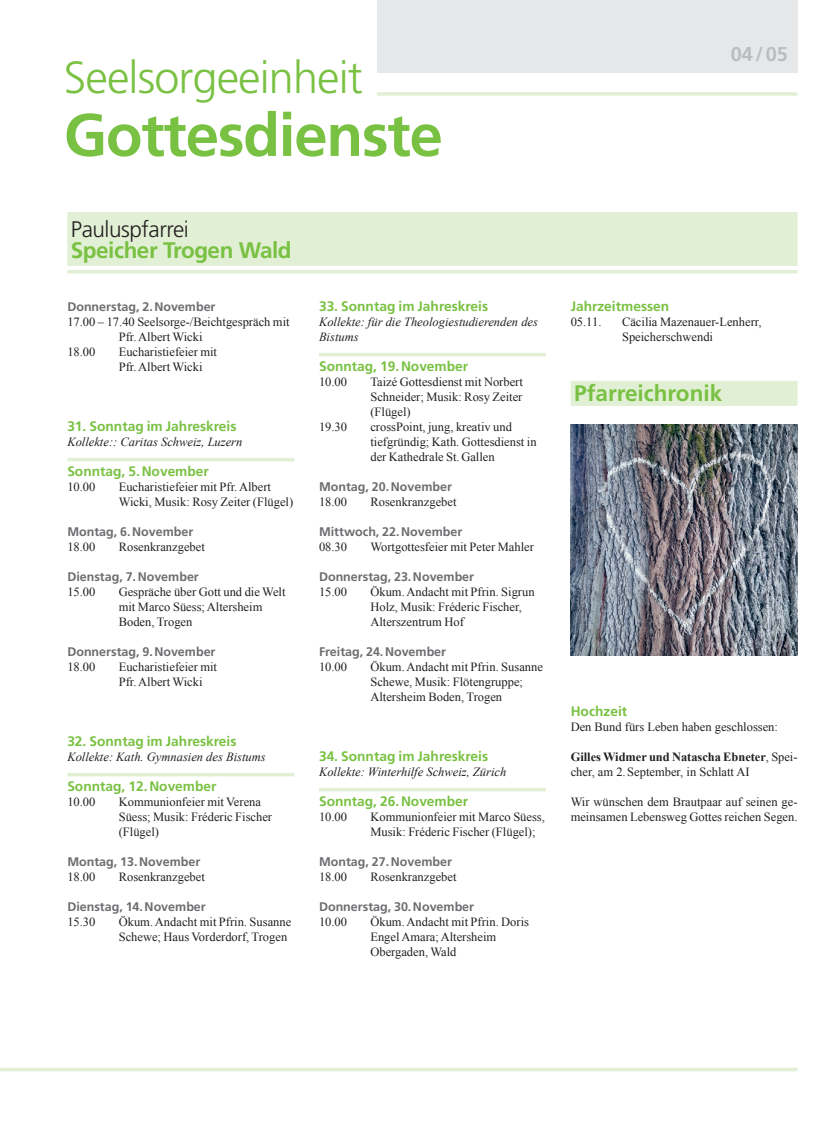
<style>
.page{position:relative;width:833px;height:1134px;background:#fff}
.page>*{position:absolute;margin:0;border:0;box-sizing:border-box;transform-origin:0 0}
.t1{font:700 60px "Frutiger LT Std";letter-spacing:-.02em;color:#79c142}
.t2{font:300 45px "Frutiger LT Std";letter-spacing:-.02em;color:#79c142}
.t3{font:700 22.5px "Frutiger LT Std";letter-spacing:-.02em;color:#79c142}
.t4{font:700 22.5px "Frutiger LT Std";color:#79c142}
.t5{font:300 22.5px "Frutiger LT Std";letter-spacing:-.02em;color:#231f20}
.t6{font:700 20px "Frutiger LT Std";color:#bcbdc0}
.t7{font:700 13.75px "Frutiger LT Std";color:#79c142}
.t8{font:12.5px/15px "Times New Roman";color:#231f20}
.t9{font:700 12.5px "Frutiger LT Std";color:#6c6d70}
.t10{font:italic 12.5px/15px "Times New Roman";color:#231f20}
.s1{font-weight:700}
</style>
<div class="page">
<div style="left:67px;top:212px;width:730px;height:54px;background:#e1efd4"></div>
<hr style="left:67px;top:270px;width:730px;height:3px;background:#e1efd4">
<div style="left:377px;top:0;width:420px;height:73px;background:#e6e7e9"></div>
<hr style="left:0;top:1068px;width:797px;height:3px;background:#e1efd4">
<hr style="left:377px;top:92px;width:420px;height:4px;background:#e1efd4">
<hr style="left:67px;top:458px;width:227px;height:3px;background:#e1efd4">
<hr style="left:67px;top:773px;width:227px;height:3px;background:#e1efd4">
<hr style="left:319px;top:353px;width:227px;height:3px;background:#e1efd4">
<hr style="left:319px;top:788px;width:227px;height:3px;background:#e1efd4">
<div style="left:570px;top:381px;width:227px;height:25px;background:#e1efd4"></div>
<img style="left:570px;top:424px;width:227px;height:232px">
<h2 class="t2" style="left:64px;top:52px;width:301px">Seelsorgeeinheit</h2>
<h1 class="t1" style="left:64px;top:100px;width:380px">Gottesdienste</h1>
<h3 class="t5" style="left:71px;top:217px;width:119px">Pauluspfarrei</h3>
<h3 class="t3" style="left:71px;top:236px;width:222px">Speicher Trogen Wald</h3>
<p class="t9" style="left:67px;top:299px;width:150px">Donnerstag, 2.November</p>
<p class="t8" style="left:67px;top:314px;width:224px">17.00 – 17.40 Seelsorge-/Beichtgespräch mit</p>
<p class="t8" style="left:119px;top:329px;width:85px">Pfr. Albert Wicki</p>
<p class="t8" style="left:67px;top:344px;width:30px">18.00</p>
<p class="t8" style="left:119px;top:344px;width:100px">Eucharistiefeier mit<br>Pfr. Albert Wicki</p>
<p class="t7" style="left:67px;top:418px;width:171px">31. Sonntag im Jahreskreis</p>
<p class="t10" style="left:67px;top:434px;width:176px">Kollekte:: Caritas Schweiz, Luzern</p>
<p class="t7" style="left:67px;top:463px;width:143px">Sonntag, 5.November</p>
<p class="t8" style="left:67px;top:479px;width:30px">10.00</p>
<p class="t8" style="left:119px;top:479px;width:176px">Eucharistiefeier mit Pfr. Albert<br>Wicki, Musik: Rosy Zeiter (Flügel)</p>
<p class="t9" style="left:67px;top:524px;width:127px">Montag, 6.November</p>
<p class="t8" style="left:67px;top:539px;width:30px">18.00</p>
<p class="t8" style="left:119px;top:539px;width:88px">Rosenkranzgebet</p>
<p class="t9" style="left:67px;top:569px;width:133px">Dienstag, 7.November</p>
<p class="t8" style="left:67px;top:584px;width:30px">15.00</p>
<p class="t8" style="left:119px;top:584px;width:168px">Gespräche über Gott und die Welt mit Marco Süess; Altersheim<br>Boden, Trogen</p>
<p class="t9" style="left:67px;top:644px;width:150px">Donnerstag, 9.November</p>
<p class="t8" style="left:67px;top:659px;width:30px">18.00</p>
<p class="t8" style="left:119px;top:659px;width:100px">Eucharistiefeier mit<br>Pfr. Albert Wicki</p>
<p class="t7" style="left:67px;top:733px;width:171px">32. Sonntag im Jahreskreis</p>
<p class="t10" style="left:67px;top:749px;width:200px">Kollekte: Kath. Gymnasien des Bistums</p>
<p class="t7" style="left:67px;top:778px;width:151px">Sonntag, 12.November</p>
<p class="t8" style="left:67px;top:794px;width:30px">10.00</p>
<p class="t8" style="left:119px;top:794px;width:155px">Kommunionfeier mit Verena<br>Süess; Musik: Fréderic Fischer (Flügel)</p>
<p class="t9" style="left:67px;top:854px;width:134px">Montag, 13.November</p>
<p class="t8" style="left:67px;top:869px;width:30px">18.00</p>
<p class="t8" style="left:119px;top:869px;width:88px">Rosenkranzgebet</p>
<p class="t9" style="left:67px;top:899px;width:140px">Dienstag, 14.November</p>
<p class="t8" style="left:67px;top:914px;width:30px">15.30</p>
<p class="t8" style="left:119px;top:914px;width:174px">Ökum. Andacht mit Pfrin. Susanne<br>Schewe; Haus Vorderdorf, Trogen</p>
<p class="t7" style="left:319px;top:298px;width:171px">33. Sonntag im Jahreskreis</p>
<p class="t10" style="left:319px;top:314px;width:220px">Kollekte: für die Theologiestudierenden des<br>Bistums</p>
<p class="t7" style="left:319px;top:358px;width:151px">Sonntag, 19.November</p>
<p class="t8" style="left:319px;top:374px;width:30px">10.00</p>
<p class="t8" style="left:370px;top:374px;width:154px;text-align:justify">Taizé Gottesdienst mit Norbert Schneider; Musik: Rosy Zeiter (Flügel)</p>
<p class="t8" style="left:319px;top:419px;width:30px">19.30</p>
<p class="t8" style="left:370px;top:419px;width:168px">crossPoint, jung, kreativ und tiefgründig; Kath. Gottesdienst in der Kathedrale St.Gallen</p>
<p class="t9" style="left:319px;top:479px;width:134px">Montag, 20.November</p>
<p class="t8" style="left:319px;top:494px;width:30px">18.00</p>
<p class="t8" style="left:370px;top:494px;width:88px">Rosenkranzgebet</p>
<p class="t9" style="left:319px;top:524px;width:145px">Mittwoch, 22.November</p>
<p class="t8" style="left:319px;top:539px;width:30px">08.30</p>
<p class="t8" style="left:370px;top:539px;width:165px">Wortgottesfeier mit Peter Mahler</p>
<p class="t9" style="left:319px;top:569px;width:157px">Donnerstag, 23.November</p>
<p class="t8" style="left:319px;top:584px;width:30px">15.00</p>
<p class="t8" style="left:370px;top:584px;width:166px">Ökum. Andacht mit Pfrin. Sigrun<br>Holz, Musik: Fréderic Fischer,<br>Alterszentrum Hof</p>
<p class="t9" style="left:319px;top:644px;width:129px">Freitag, 24.November</p>
<p class="t8" style="left:319px;top:659px;width:30px">10.00</p>
<p class="t8" style="left:370px;top:659px;width:174px">Ökum. Andacht mit Pfrin. Susanne<br>Schewe, Musik: Flötengruppe;<br>Altersheim Boden, Trogen</p>
<p class="t7" style="left:319px;top:748px;width:171px">34. Sonntag im Jahreskreis</p>
<p class="t10" style="left:319px;top:764px;width:189px">Kollekte: Winterhilfe Schweiz, Zürich</p>
<p class="t7" style="left:319px;top:793px;width:151px">Sonntag, 26.November</p>
<p class="t8" style="left:319px;top:809px;width:30px">10.00</p>
<p class="t8" style="left:370px;top:809px;width:176px">Kommunionfeier mit Marco Süess,<br>Musik: Fréderic Fischer (Flügel);</p>
<p class="t9" style="left:319px;top:854px;width:134px">Montag, 27.November</p>
<p class="t8" style="left:319px;top:869px;width:30px">18.00</p>
<p class="t8" style="left:370px;top:869px;width:88px">Rosenkranzgebet</p>
<p class="t9" style="left:319px;top:899px;width:157px">Donnerstag, 30.November</p>
<p class="t8" style="left:319px;top:914px;width:30px">10.00</p>
<p class="t8" style="left:370px;top:914px;width:160px">Ökum. Andacht mit Pfrin. Doris<br>Engel Amara; Altersheim<br>Obergaden, Wald</p>
<h3 class="t6" style="left:730px;top:42px;width:59px">04/05</h3>
<p class="t7" style="left:570px;top:298px;width:100px">Jahrzeitmessen</p>
<p class="t8" style="left:570px;top:314px;width:32px">05.11.</p>
<p class="t8" style="left:622px;top:314px;width:141px">Cäcilia Mazenauer-Lenherr,<br>Speicherschwendi</p>
<h3 class="t4" style="left:574px;top:379px;width:149px">Pfarreichronik</h3>
<p class="t7" style="left:570px;top:703px;width:58px">Hochzeit</p>
<p class="t8" style="left:570px;top:719px;width:209px">Den Bund fürs Leben haben geschlossen:</p>
<p class="t8" style="left:570px;top:749px;width:228px"><span class="s1">Gilles Widmer und Natascha Ebneter</span>, Spei&shy;cher, am 2.September, in Schlatt AI</p>
<p class="t8" style="left:570px;top:794px;width:228px">Wir wünschen dem Brautpaar auf seinen ge&shy;meinsamen Lebensweg Gottes reichen Segen.</p>
</div>
